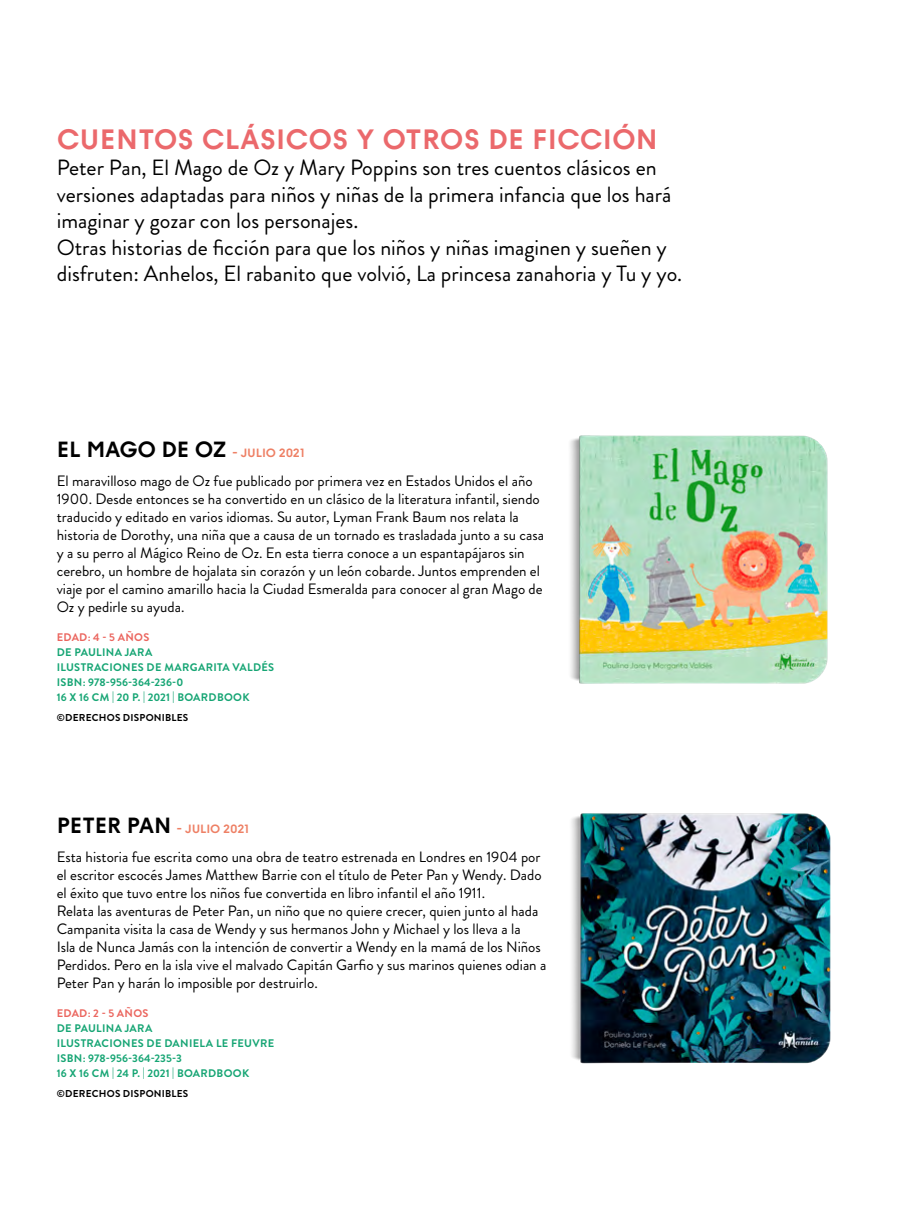
<style>
.page{position:relative;width:908px;height:1219px;background:#fff}
.page>*{position:absolute;margin:0;border:0;box-sizing:border-box;transform-origin:0 0}
.t1{font:700 28px "Funkis A Inktraps";color:#eb696c}
.t2{font:22px/26.4px "Brandon Grotesque";color:#000}
.t3{font:700 22px "Funkis A Inktraps";letter-spacing:-.02em;color:#000}
.t4{font:15px/18px "Brandon Grotesque";color:#000}
.t5{font:700 12px "Funkis A Inktraps";letter-spacing:-.02em;color:#ee8065}
.t6{font:700 11px/15px "Brandon Grotesque";letter-spacing:.025em;color:#16a574}
.t7{font:700 11px "Brandon Grotesque";letter-spacing:.03em;color:#eb665f}
.t8{font:700 10px "Brandon Grotesque";letter-spacing:.02em;color:#000}
.s1{font-size:12px;color:#ee8065}
.s2{font-size:22px;color:#000}
</style>
<div class="page">
<img style="left:571px;top:813px;width:260px;height:251px">
<img style="left:570px;top:435px;width:258px;height:249px">
<h1 class="t1" style="left:57px;top:122px;width:602px">CUENTOS CLÁSICOS Y OTROS DE FICCIÓN</h1>
<p class="t2" style="left:57px;top:155px;width:626px">Peter Pan, El Mago de Oz y Mary Poppins son tres cuentos clásicos en versiones adaptadas para niños y niñas de la primera infancia que los hará imaginar y gozar con los personajes.<br>Otras historias de ficción para que los niños y niñas imaginen y sueñen y disfruten: Anhelos, El rabanito que volvió, La princesa zanahoria y Tu y yo.</p>
<h2 class="t3" style="left:57px;top:436px;width:250px">EL MAGO DE OZ <span class="s1">- JULIO 2021</span></h2>
<p class="t4" style="left:57px;top:472px;width:488px">El maravilloso mago de Oz fue publicado por primera vez en Estados Unidos el año 1900. Desde entonces se ha convertido en un clásico de la literatura infantil, siendo traducido y editado en varios idiomas. Su autor, Lyman Frank Baum nos relata la historia de Dorothy, una niña que a causa de un tornado es trasladada junto a su casa y a su perro al Mágico Reino de Oz. En esta tierra conoce a un espantapájaros sin cerebro, un hombre de hojalata sin corazón y un león cobarde. Juntos emprenden el viaje por el camino amarillo hacia la Ciudad Esmeralda para conocer al gran Mago de Oz y pedirle su ayuda.</p>
<p class="t7" style="left:57px;top:629px;width:94px">EDAD: 4 - 5 AÑOS</p>
<p class="t6" style="left:57px;top:645px;width:219px">DE PAULINA JARA<br>ILUSTRACIONES DE MARGARITA VALDÉS<br>ISBN: 978-956-364-236-0<br>16 X 16 CM | 20 P. | 2021 | BOARDBOOK</p>
<p class="t8" style="left:57px;top:710px;width:133px">© DERECHOS DISPONIBLES</p>
<p class="t5" style="left:57px;top:822px;width:194px"><span class="s2">PETER PAN</span> - JULIO 2021</p>
<p class="t4" style="left:57px;top:848px;width:491px">Esta historia fue escrita como una obra de teatro estrenada en Londres en 1904 por el escritor escocés James Matthew Barrie con el título de Peter Pan y Wendy. Dado el éxito que tuvo entre los niños fue convertida en libro infantil el año 1911.<br>Relata las aventuras de Peter Pan, un niño que no quiere crecer, quien junto al hada Campanita visita la casa de Wendy y sus hermanos John y Michael y los lleva a la<br>Isla de Nunca Jamás con la intención de convertir a Wendy en la mamá de los Niños Perdidos. Pero en la isla vive el malvado Capitán Garfio y sus marinos quienes odian a Peter Pan y harán lo imposible por destruirlo.</p>
<p class="t7" style="left:57px;top:1006px;width:93px">EDAD: 2 - 5 AÑOS</p>
<p class="t6" style="left:57px;top:1021px;width:219px">DE PAULINA JARA<br>ILUSTRACIONES DE DANIELA LE FEUVRE<br>ISBN: 978-956-364-235-3<br>16 X 16 CM | 24 P. | 2021 | BOARDBOOK</p>
<p class="t8" style="left:57px;top:1087px;width:133px">© DERECHOS DISPONIBLES</p>
</div>
